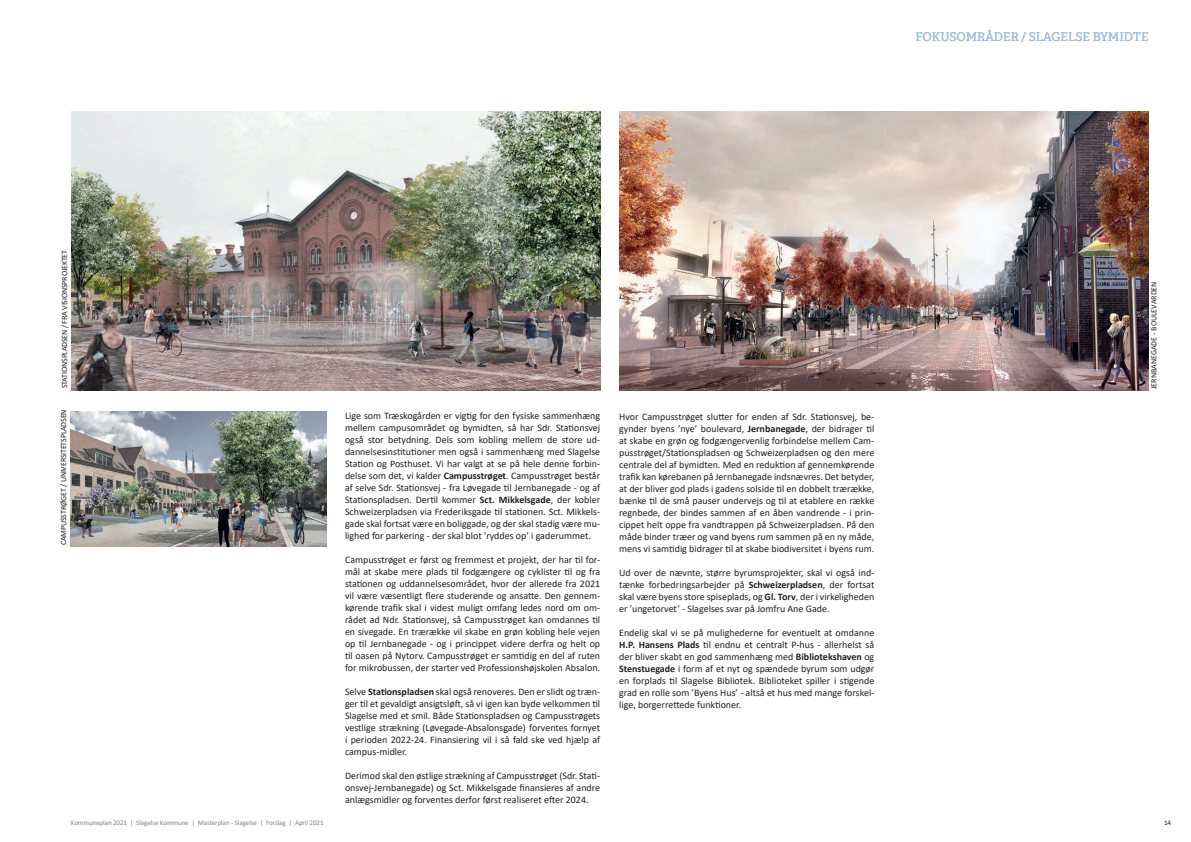
<style>
.page{position:relative;width:1191px;height:842px;background:#fff}
.page>*{position:absolute;margin:0;border:0;box-sizing:border-box;transform-origin:0 0}
.t1{font:12px "Adelle PE";color:#99c0e6}
.t2{font:10px/12px "Calibri";color:#231f20;text-align:justify}
.t3{font:8px "Calibri";letter-spacing:-.02em;color:#231f20}
.t4{font:8px "Calibri";color:#231f20}
.t5{font:7px "Calibri";letter-spacing:-.01em;color:#828487}
.t6{font:7px "Calibri";color:#231f20}
.s1{font-weight:700}
</style>
<div class="page">
<img style="left:71px;top:111px;width:529px;height:279px">
<img style="left:71px;top:412px;width:255px;height:134px">
<img style="left:619px;top:111px;width:529px;height:279px">
<p class="t3" style="left:59px;top:388px;width:140px;rotate:-90deg">STATIONSPLADSEN / FRA VISIONSPROJEKTET</p>
<p class="t3" style="left:58px;top:545px;width:137px;rotate:-90deg">CAMPUSSTRØGET / UNIVERSITETSPLADSEN</p>
<p class="t1" style="left:915px;top:28px;width:235px">FOKUSOMRÅDER / SLAGELSE BYMIDTE</p>
<p class="t2" style="left:345px;top:409px;width:257px">Lige som Træskogården er vigtig for den fysiske sammenhæng mellem campusområdet og bymidten, så har Sdr. Stationsvej også stor betydning. Dels som kobling mellem de store ud&shy;dannelsesinstitutioner men også i sammenhæng med Slagelse Station og Posthuset. Vi har valgt at se på hele denne forbin&shy;delse som det, vi kalder <span class="s1">Campusstrøget</span>. Campusstrøget består af selve Sdr. Stationsvej - fra Løvegade til Jernbanegade - og af Stationspladsen. Dertil kommer <span class="s1">Sct. Mikkelsgade</span>, der kobler Schweizerpladsen via Frederiksgade til stationen. Sct. Mikkels&shy;gade skal fortsat være en boliggade, og der skal stadig være mu&shy;lighed for parkering - der skal blot ’ryddes op’ i gaderummet.</p>
<p class="t2" style="left:345px;top:553px;width:257px">Campusstrøget er først og fremmest et projekt, der har til for&shy;mål at skabe mere plads til fodgængere og cyklister til og fra stationen og uddannelsesområdet, hvor der allerede fra 2021 vil være væsentligt flere studerende og ansatte. Den gennem&shy;kørende trafik skal i videst muligt omfang ledes nord om om&shy;rådet ad Ndr. Stationsvej, så Campusstrøget kan omdannes til en sivegade. En trærække vil skabe en grøn kobling hele vejen op til Jernbanegade - og i princippet videre derfra og helt op til oasen på Nytorv. Campusstrøget er samtidig en del af ruten for mikrobussen, der starter ved Professionshøjskolen Absalon.</p>
<p class="t2" style="left:345px;top:685px;width:257px">Selve <span class="s1">Stationspladsen</span> skal også renoveres. Den er slidt og træn&shy;ger til et gevaldigt ansigtsløft, så vi igen kan byde velkommen til Slagelse med et smil. Både Stationspladsen og Campusstrøgets vestlige strækning (Løvegade-Absalonsgade) forventes fornyet i perioden 2022-24. Finansiering vil i så fald ske ved hjælp af campus-midler.</p>
<p class="t2" style="left:345px;top:769px;width:257px">Derimod skal den østlige strækning af Campusstrøget (Sdr. Stati&shy;onsvej-Jernbanegade) og Sct. Mikkelsgade finansieres af andre anlægsmidler og forventes derfor først realiseret efter 2024.</p>
<p class="t2" style="left:619px;top:410px;width:257px">Hvor Campusstrøget slutter for enden af Sdr. Stationsvej, be&shy;gynder byens ’nye’ boulevard, <span class="s1">Jernbanegade</span>, der bidrager til at skabe en grøn og fodgængervenlig forbindelse mellem Cam&shy;pusstrøget/Stationspladsen og Schweizerpladsen og den mere centrale del af bymidten. Med en reduktion af gennemkørende trafik kan kørebanen på Jernbanegade indsnævres. Det betyder, at der bliver god plads i gadens solside til en dobbelt trærække, bænke til de små pauser undervejs og til at etablere en række regnbede, der bindes sammen af en åben vandrende - i prin&shy;cippet helt oppe fra vandtrappen på Schweizerpladsen. På den måde binder træer og vand byens rum sammen på en ny måde, mens vi samtidig bidrager til at skabe biodiversitet i byens rum.</p>
<p class="t2" style="left:619px;top:566px;width:257px">Ud over de nævnte, større byrumsprojekter, skal vi også ind&shy;tænke forbedringsarbejder på <span class="s1">Schweizerpladsen</span>, der fortsat skal være byens store spiseplads, og <span class="s1">Gl. Torv</span>, der i virkeligheden er ’ungetorvet’ - Slagelses svar på Jomfru Ane Gade.</p>
<p class="t2" style="left:619px;top:626px;width:257px">Endelig skal vi se på mulighederne for eventuelt at omdanne <span class="s1">H.P. Hansens Plads</span> til endnu et centralt P-hus - allerhelst så der bliver skabt en god sammenhæng med <span class="s1">Bibliotekshaven</span> og <span class="s1">Stenstuegade</span> i form af et nyt og spændede byrum som udgør en forplads til Slagelse Bibliotek. Biblioteket spiller i stigende grad en rolle som ’Byens Hus’ - altså et hus med mange forskel&shy;lige, borgerrettede funktioner.</p>
<p class="t4" style="left:1148px;top:389px;width:109px;rotate:-90deg">JERNBANEGADE - BOULEVARDEN</p>
<p class="t5" style="left:71px;top:817px;width:254px">Kommuneplan 2021 | Slagelse Kommune | Masterplan - Slagelse | Forslag | April 2021</p>
<p class="t6" style="left:1164px;top:817px;width:9px">14</p>
</div>
